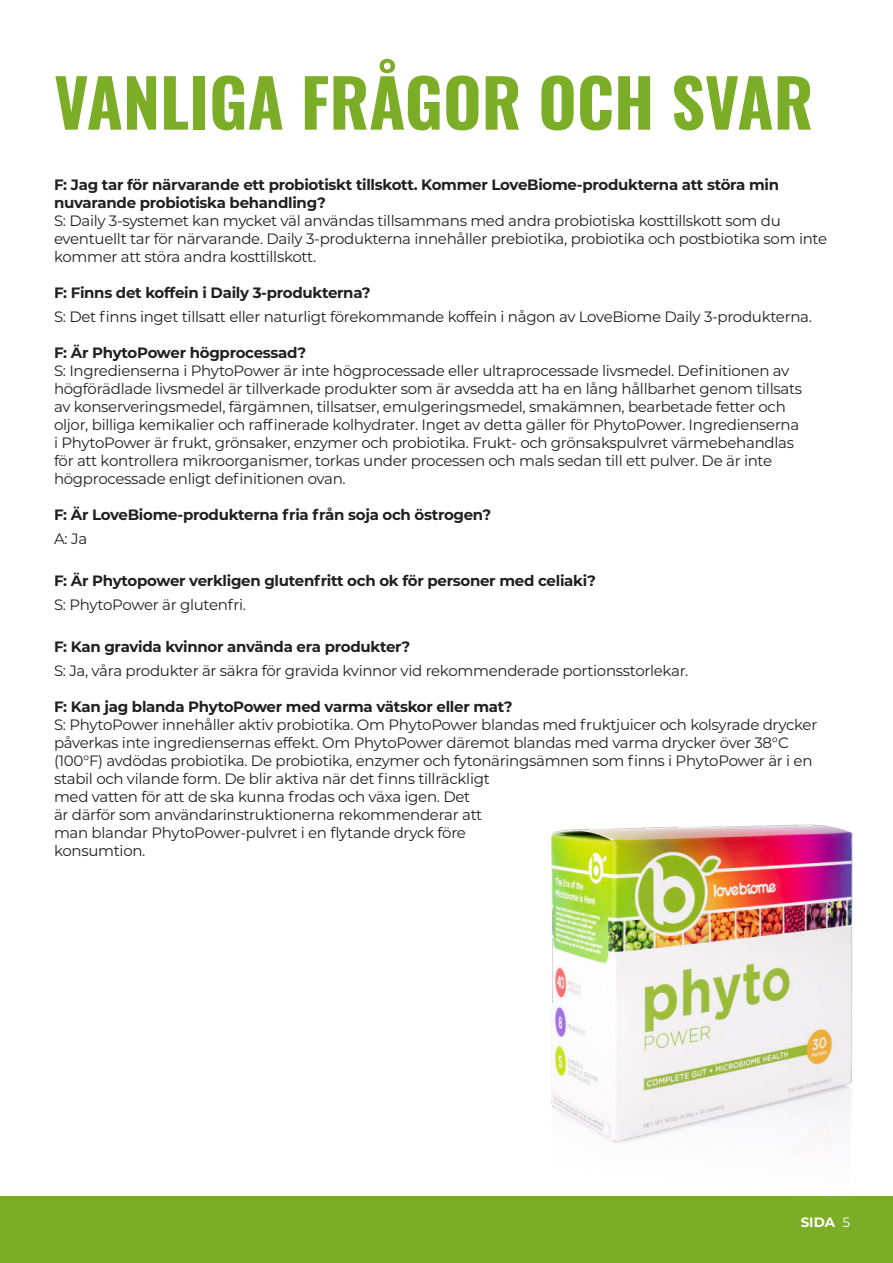
<style>
.page{position:relative;width:893px;height:1263px;background:#fff}
.page>*{position:absolute;margin:0;border:0;box-sizing:border-box;transform-origin:0 0}
.t1{font:66px "Oswald";color:#7cad27}
.t2{font:15px/18px "Montserrat";letter-spacing:-.02em;color:#231f20}
.t3{font:700 15px/18px "Montserrat";letter-spacing:-.02em;color:#231f20}
.t4{font:700 13.5px "Montserrat";color:#fff}
.s1{font-weight:400}
</style>
<div class="page">
<div style="left:0;top:1196px;width:893px;height:67px;background:#7cad27"></div>
<img style="left:551px;top:824px;width:302px;height:319px">
<h1 class="t1" style="left:54px;top:74px;width:761px">VANLIGA FRÅGOR OCH SVAR</h1>
<p class="t3" style="left:54px;top:175px;width:727px">F: Jag tar för närvarande ett probiotiskt tillskott. Kommer LoveBiome-produkterna att störa min nuvarande probiotiska behandling?</p>
<p class="t2" style="left:54px;top:211px;width:775px">S: Daily 3-systemet kan mycket väl användas tillsammans med andra probiotiska kosttillskott som du eventuellt tar för närvarande. Daily 3-produkterna innehåller prebiotika, probiotika och postbiotika som inte kommer att störa andra kosttillskott.</p>
<p class="t3" style="left:54px;top:283px;width:318px">F: Finns det koffein i Daily 3-produkterna?</p>
<p class="t2" style="left:54px;top:307px;width:759px">S: Det finns inget tillsatt eller naturligt förekommande koffein i någon av LoveBiome Daily 3-produkterna.</p>
<p class="t3" style="left:54px;top:343px;width:254px">F: Är PhytoPower högprocessad?</p>
<p class="t2" style="left:54px;top:361px;width:750px">S: Ingredienserna i PhytoPower är inte högprocessade eller ultraprocessade livsmedel. Definitionen av högförädlade livsmedel är tillverkade produkter som är avsedda att ha en lång hållbarhet genom tillsats av konserveringsmedel, färgämnen, tillsatser, emulgeringsmedel, smakämnen, bearbetade fetter och oljor, billiga kemikalier och raffinerade kolhydrater. Inget av detta gäller för PhytoPower. Ingredienserna i PhytoPower är frukt, grönsaker, enzymer och probiotika. Frukt- och grönsakspulvret värmebehandlas för att kontrollera mikroorganismer, torkas under processen och mals sedan till ett pulver. De är inte högprocessade enligt definitionen ovan.</p>
<p class="t3" style="left:54px;top:505px;width:439px">F: Är LoveBiome-produkterna fria från soja och östrogen?</p>
<p class="t2" style="left:54px;top:529px;width:35px">A: Ja</p>
<p class="t3" style="left:54px;top:571px;width:544px">F: Är Phytopower verkligen glutenfritt och ok för personer med celiaki?</p>
<p class="t2" style="left:54px;top:595px;width:194px">S: PhytoPower är glutenfri.</p>
<p class="t3" style="left:54px;top:637px;width:358px">F: Kan gravida kvinnor använda era produkter?</p>
<p class="t2" style="left:54px;top:661px;width:636px">S: Ja, våra produkter är säkra för gravida kvinnor vid rekommenderade portionsstorlekar.</p>
<p class="t3" style="left:54px;top:697px;width:460px">F: Kan jag blanda PhytoPower med varma vätskor eller mat?</p>
<p class="t2" style="left:54px;top:715px;width:765px">S: PhytoPower innehåller aktiv probiotika. Om PhytoPower blandas med fruktjuicer och kolsyrade drycker påverkas inte ingrediensernas effekt. Om PhytoPower däremot blandas med varma drycker över 38°C (100°F) avdödas probiotika. De probiotika, enzymer och fytonäringsämnen som finns i PhytoPower är i en stabil och vilande form. De blir aktiva när det finns tillräckligt<br>med vatten för att de ska kunna frodas och växa igen. Det<br>är därför som användarinstruktionerna rekommenderar att<br>man blandar PhytoPower-pulvret i en flytande dryck före<br>konsumtion.</p>
<p class="t4" style="left:801px;top:1214px;width:51px">SIDA <span class="s1">5</span></p>
</div>
